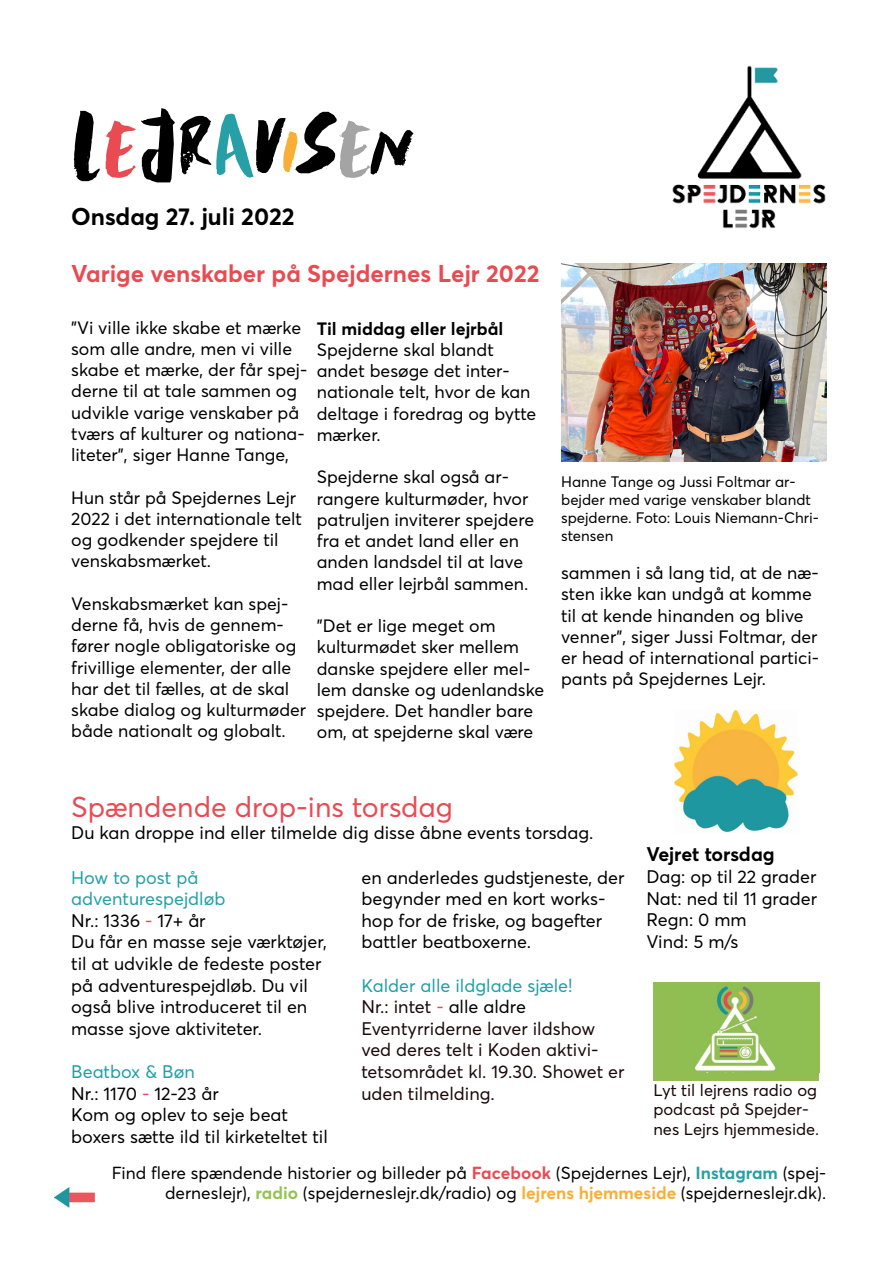
<style>
.page{position:relative;width:893px;height:1263px;background:#fff}
.page>*{position:absolute;margin:0;border:0;box-sizing:border-box;transform-origin:0 0}
.t1{font:85.5px "Scrawny Cat";letter-spacing:-.03em;color:#000}
.t2{font:28.5px "Averta";color:#e94b53}
.t3{font:700 24px "Averta";color:#e94b53}
.t4{font:700 24px "Averta";color:#000}
.t5{font:700 19.5px "Averta";color:#000}
.t6{font:18px/21.6px "Averta";color:#000}
.t7{font:18px/21.6px "Averta";color:#1b0808}
.t8{font:17.7px/21.3px "Averta";color:#000}
.t9{font:700 17.7px "Averta";color:#000}
.t10{font:17.25px/20.7px "Averta";color:#000;text-align:right}
.t11{font:16.5px/19.8px "Averta";color:#180607}
.t12{font:15px/18px "Averta";color:#000}
.s1{color:#e94b53}
.s2{color:#279fa6}
.s3{color:#f9af37}
.s4{color:#a5a4a4}
.s5{color:#209fa5}
.s6{color:#000}
.s7{color:#239fa5}
.s8{font-weight:700;color:#e94b53}
.s9{font-weight:700;color:#279fa6}
.s10{font-weight:700;color:#95c253}
.s11{font-weight:700;color:#f9af35}
</style>
<div class="page">
<img style="left:672px;top:65px;width:154px;height:164px">
<img style="left:54px;top:1187px;width:41px;height:21px">
<img style="left:675px;top:710px;width:123px;height:122px">
<img style="left:561px;top:264px;width:265px;height:197px">
<div style="left:653px;top:1045px;width:166px;height:36px;background:#92bd53"></div>
<img style="left:653px;top:982px;width:166px;height:90px">
<div style="left:653px;top:991px;width:28px;height:81px;background:#92bd53"></div>
<h1 class="t1" style="left:71px;top:93px;width:346px">L<span class="s1">e</span>jr<span class="s2">a</span>v<span class="s3">i</span>s<span class="s4">e</span>n</h1>
<h3 class="t4" style="left:71px;top:201px;width:225px">Onsdag 27. juli 2022</h3>
<h3 class="t3" style="left:71px;top:258px;width:470px">Varige venskaber på Spejdernes Lejr 2022</h3>
<p class="t9" style="left:317px;top:317px;width:188px">Til middag eller lejrbål</p>
<p class="t8" style="left:317px;top:339px;width:221px">Spejderne skal blandt andet besøge det inter&shy;nationale telt, hvor de kan deltage i foredrag og bytte mærker.</p>
<p class="t8" style="left:317px;top:466px;width:219px">Spejderne skal også ar&shy;rangere kulturmøder, hvor patruljen inviterer spejdere fra et andet land eller en anden landsdel til at lave mad eller lejrbål sammen.</p>
<p class="t8" style="left:317px;top:615px;width:229px">”Det er lige meget om kulturmødet sker mellem danske spejdere eller mel&shy;lem danske og udenlandske spejdere. Det handler bare om, at spejderne skal være</p>
<p class="t8" style="left:71px;top:317px;width:238px">”Vi ville ikke skabe et mærke som alle andre, men vi ville skabe et mærke, der får spej&shy;derne til at tale sammen og udvikle varige venskaber på tværs af kulturer og nationa&shy;liteter”, siger Hanne Tange,</p>
<p class="t8" style="left:71px;top:487px;width:232px">Hun står på Spejdernes Lejr<br>2022 i det internationale telt og godkender spejdere til venskabsmærket.</p>
<p class="t8" style="left:71px;top:593px;width:237px">Venskabsmærket kan spej&shy;derne få, hvis de gennem&shy;fører nogle obligatoriske og frivillige elementer, der alle har det til fælles, at de skal skabe dialog og kulturmøder både nationalt og globalt.</p>
<p class="t12" style="left:561px;top:472px;width:259px">Hanne Tange og Jussi Foltmar ar&shy;bejder med varige venskaber blandt spejderne. Foto: Louis Niemann-Chri&shy;stensen</p>
<p class="t8" style="left:561px;top:562px;width:259px">sammen i så lang tid, at de næ&shy;sten ikke kan undgå at komme til at kende hinanden og blive venner”, siger Jussi Foltmar, der er head of international partici&shy;pants på Spejdernes Lejr.</p>
<h2 class="t2" style="left:71px;top:789px;width:383px">Spændende drop-ins torsdag</h2>
<p class="t6" style="left:71px;top:821px;width:524px">Du kan droppe ind eller tilmelde dig disse åbne events torsdag.</p>
<p class="t5" style="left:646px;top:842px;width:130px">Vejret torsdag</p>
<p class="t6" style="left:646px;top:866px;width:172px">Dag: op til 22 grader<br>Nat: ned til 11 grader<br>Regn: 0 mm<br>Vind: 5 m/s</p>
<p class="t6" style="left:361px;top:866px;width:265px">en anderledes gudstjeneste, der begynder med en kort works&shy;hop for de friske, og bagefter battler beatboxerne.</p>
<p class="t7" style="left:361px;top:974px;width:265px"><span class="s5">Kalder alle ildglade sjæle!<br></span>Nr.: intet <span class="s1">-</span> <span class="s6">alle aldre<br></span>Eventyrriderne laver ildshow ved deres telt i Koden aktivi&shy;tetsområdet kl. 19.30. Showet er uden tilmelding.</p>
<p class="t6" style="left:71px;top:866px;width:257px"><span class="s7">How to post på adventurespejdløb<br></span>Nr.: 1336 <span class="s1">-</span> 17+ år<br>Du får en masse seje værktøjer, til at udvikle de fedeste poster på adventurespejdløb. Du vil også blive introduceret til en masse sjove aktiviteter.</p>
<p class="t6" style="left:71px;top:1061px;width:258px"><span class="s5">Beatbox &amp; Bøn<br></span>Nr.: 1170 <span class="s1">-</span> 12-23 år<br>Kom og oplev to seje beat boxers sætte ild til kirketeltet til</p>
<p class="t10" style="left:112px;top:1162px;width:716px">Find flere spændende historier og billeder på <span class="s8">Facebook</span> (Spejdernes Lejr), <span class="s9">Instagram</span> (spej&shy;derneslejr), <span class="s10">radio</span> (spejderneslejr.dk/radio) og <span class="s11">lejrens hjemmeside</span> (spejderneslejr.dk).</p>
<p class="t11" style="left:653px;top:1080px;width:167px">Lyt til lejrens radio og podcast på Spejder&shy;nes Lejrs hjemmeside.</p>
</div>
